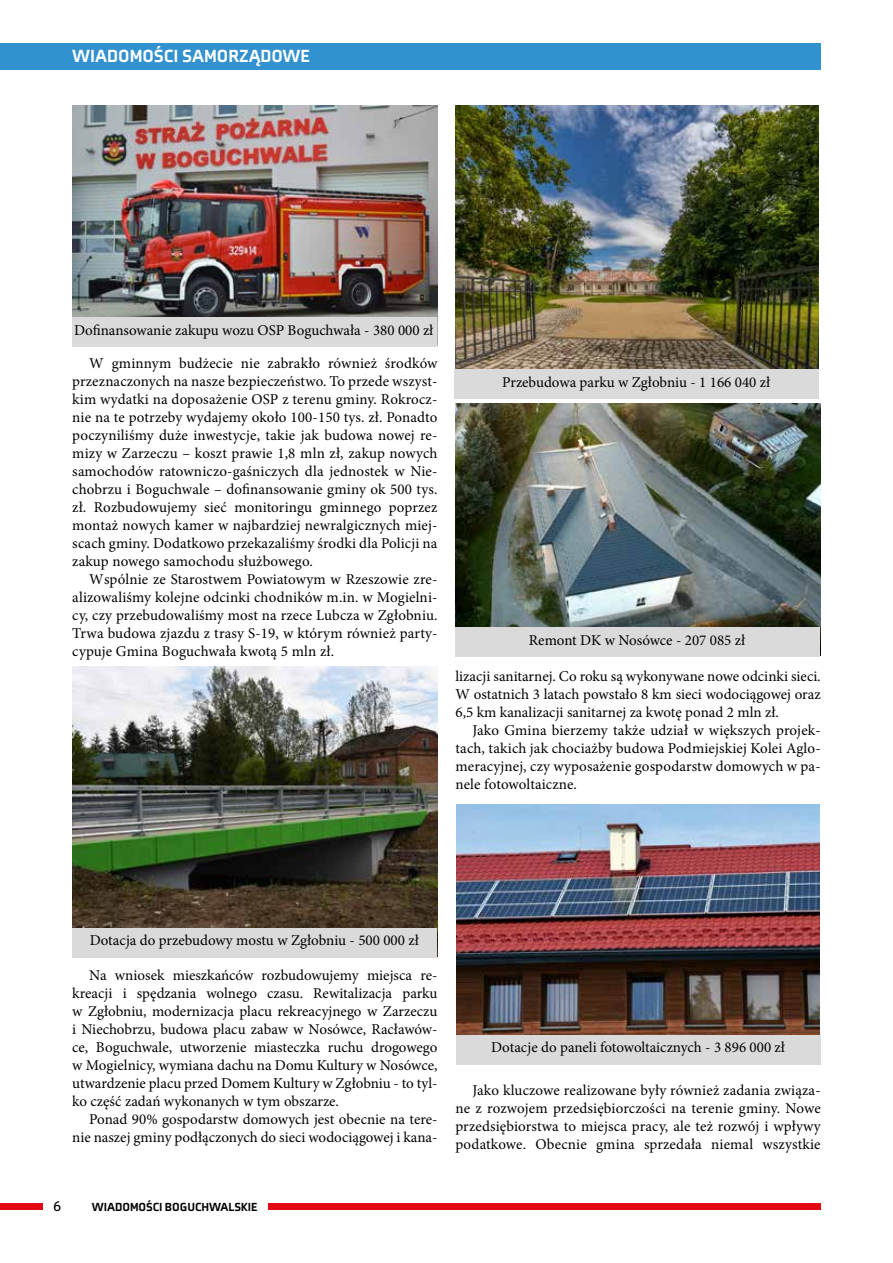
<style>
.page{position:relative;width:893px;height:1263px;background:#fff}
.page>*{position:absolute;margin:0;border:0;box-sizing:border-box;transform-origin:0 0}
.t1{font:900 18px "Axia";color:#fff}
.t2{font:15px/18px "Minion Pro";color:#000;text-align:justify}
.t3{font:13.5px "Aller";color:#000}
.t4{font:900 12px "Axia";color:#000}
</style>
<div class="page">
<div style="left:268px;top:1204px;width:553px;height:6px;background:#e30613"></div>
<div style="left:0;top:1204px;width:42px;height:6px;background:#e30613"></div>
<div style="left:0;top:43px;width:821px;height:27px;background:#3291cf"></div>
<img style="left:72px;top:667px;width:365px;height:261px">
<div style="left:72px;top:928px;width:365px;height:29px;background:#dadada"></div>
<img style="left:72px;top:106px;width:365px;height:240px">
<div style="left:72px;top:317px;width:364px;height:30px;background:#dadada"></div>
<img style="left:456px;top:804px;width:364px;height:231px">
<div style="left:456px;top:1035px;width:365px;height:29px;background:#dadada"></div>
<img style="left:455px;top:106px;width:363px;height:264px">
<div style="left:454px;top:370px;width:365px;height:29px;background:#dadada"></div>
<img style="left:455px;top:404px;width:366px;height:252px">
<div style="left:455px;top:628px;width:365px;height:29px;background:#dadada"></div>
<p class="t1" style="left:72px;top:45px;width:239px">WIADOMOŚCI SAMORZĄDOWE</p>
<p class="t2" style="left:74px;top:321px;width:361px">Dofinansowanie zakupu wozu OSP Boguchwała - 380 000 zł</p>
<p class="t2" style="left:72px;top:354px;width:367px;text-indent:17px">W gminnym budżecie nie zabrakło również środków przeznaczonych na nasze bezpieczeństwo. To przede wszyst&shy;kim wydatki na doposażenie OSP z terenu gminy. Rokrocz&shy;nie na te potrzeby wydajemy około 100-150 tys. zł. Ponadto poczyniliśmy duże inwestycje, takie jak budowa nowej re&shy;mizy w Zarzeczu – koszt prawie 1,8 mln zł, zakup nowych samochodów ratowniczo-gaśniczych dla jednostek w Nie&shy;chobrzu i Boguchwale – dofinansowanie gminy ok 500 tys. zł. Rozbudowujemy sieć monitoringu gminnego poprzez montaż nowych kamer w najbardziej newralgicznych miej&shy;scach gminy. Dodatkowo przekazaliśmy środki dla Policji na zakup nowego samochodu służbowego.</p>
<p class="t2" style="left:72px;top:570px;width:367px;text-indent:17px">Wspólnie ze Starostwem Powiatowym w Rzeszowie zre&shy;alizowaliśmy kolejne odcinki chodników m.in. w Mogielni&shy;cy, czy przebudowaliśmy most na rzece Lubcza w Zgłobniu.<br>Trwa budowa zjazdu z trasy S-19, w którym również party&shy;cypuje Gmina Boguchwała kwotą 5 mln zł.</p>
<p class="t2" style="left:502px;top:373px;width:270px">Przebudowa parku w Zgłobniu - 1 166 040 zł</p>
<p class="t2" style="left:529px;top:631px;width:218px">Remont DK w Nosówce - 207 085 zł</p>
<p class="t2" style="left:455px;top:667px;width:367px">lizacji sanitarnej. Co roku są wykonywane nowe odcinki sieci.<br>W ostatnich 3 latach powstało 8 km sieci wodociągowej oraz 6,5 km kanalizacji sanitarnej za kwotę ponad 2 mln zł.</p>
<p class="t2" style="left:455px;top:721px;width:367px;text-indent:17px">Jako Gmina bierzemy także udział w większych projek&shy;tach, takich jak chociażby budowa Podmiejskiej Kolei Aglo&shy;meracyjnej, czy wyposażenie gospodarstw domowych w pa&shy;nele fotowoltaiczne.</p>
<p class="t2" style="left:90px;top:932px;width:331px">Dotacja do przebudowy mostu w Zgłobniu - 500 000 zł</p>
<p class="t2" style="left:72px;top:966px;width:367px;text-indent:17px">Na wniosek mieszkańców rozbudowujemy miejsca re&shy;kreacji i spędzania wolnego czasu. Rewitalizacja parku w Zgłobniu, modernizacja placu rekreacyjnego w Zarzeczu i Niechobrzu, budowa placu zabaw w Nosówce, Racławów&shy;ce, Boguchwale, utworzenie miasteczka ruchu drogowego w Mogielnicy, wymiana dachu na Domu Kultury w Nosówce, utwardzenie placu przed Domem Kultury w Zgłobniu - to tyl&shy;ko część zadań wykonanych w tym obszarze.</p>
<p class="t2" style="left:72px;top:1110px;width:367px;text-align:right">Ponad 90% gospodarstw domowych jest obecnie na tere&shy;nie naszej gminy podłączonych do sieci wodociągowej i kana-</p>
<p class="t2" style="left:491px;top:1038px;width:295px">Dotacje do paneli fotowoltaicznych - 3 896 000 zł</p>
<p class="t2" style="left:455px;top:1081px;width:367px;text-indent:17px">Jako kluczowe realizowane były również zadania związa&shy;ne z rozwojem przedsiębiorczości na terenie gminy. Nowe przedsiębiorstwa to miejsca pracy, ale też rozwój i wpływy podatkowe. Obecnie gmina sprzedała niemal wszystkie</p>
<p class="t3" style="left:53px;top:1198px;width:10px">6</p>
<p class="t4" style="left:92px;top:1200px;width:167px">WIADOMOŚCI BOGUCHWALSKIE</p>
</div>
